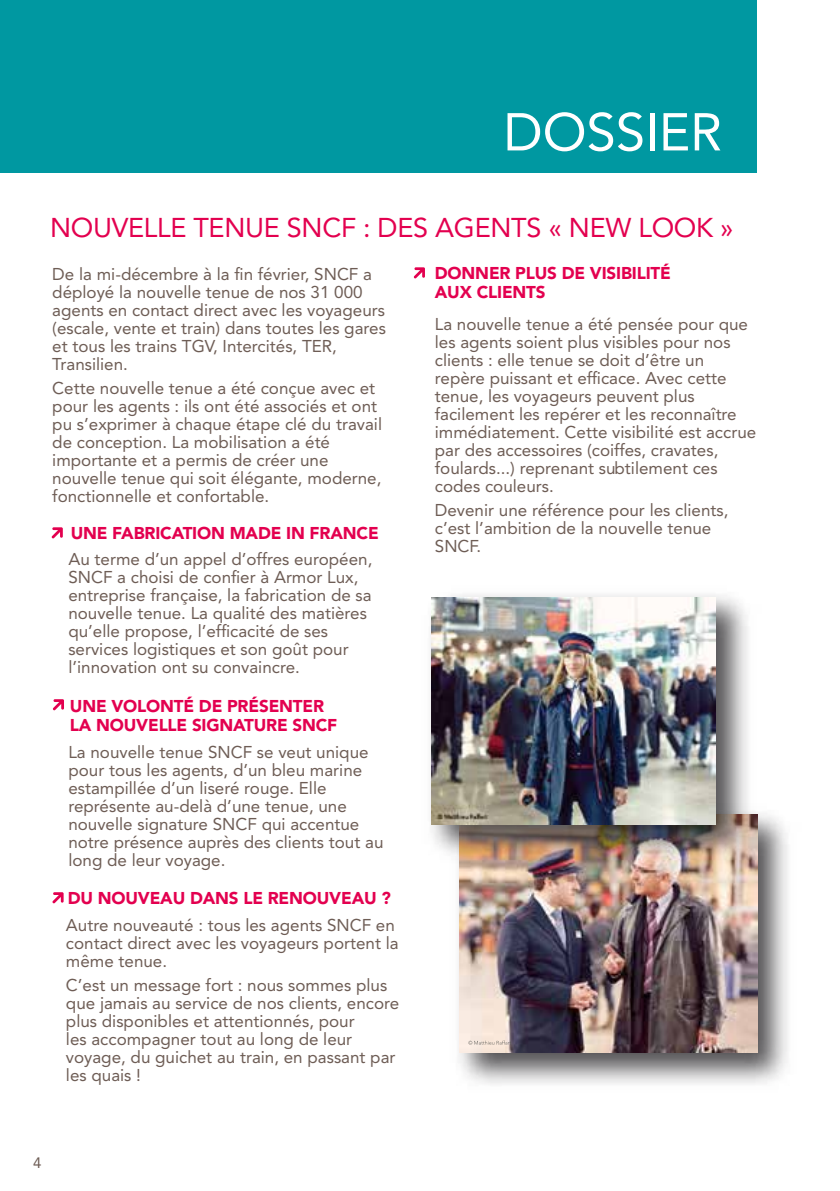
<style>
.page{position:relative;width:840px;height:1191px;background:#fff}
.page>*{position:absolute;margin:0;border:0;box-sizing:border-box;transform-origin:0 0}
.t1{font:52.6px "Avenir LT Std";color:#fff}
.t2{font:27px "Avenir LT Std";letter-spacing:-.01em;color:#e3004f}
.t3{font:17px/18px "Avenir LT Std";color:#6e5d55}
.t4{font:900 17px/19px "Avenir LT Std";letter-spacing:-.01em;color:#e3004f}
.t5{font:15px "Avenir LT Std";color:#6e5d55}
</style>
<div class="page">
<div style="left:0;top:0;width:756px;height:173px;background:#0098a1"></div>
<svg style="left:52px;top:527px;width:11px;height:11px"></svg>
<svg style="left:413px;top:267px;width:11px;height:11px"></svg>
<svg style="left:53px;top:699px;width:11px;height:11px"></svg>
<svg style="left:52px;top:892px;width:12px;height:11px"></svg>
<img style="left:458px;top:813px;width:330px;height:272px">
<img style="left:459px;top:869px;width:298px;height:184px">
<img style="left:468px;top:1040px;width:42px;height:4px">
<img style="left:430px;top:594px;width:330px;height:275px">
<img style="left:431px;top:597px;width:284px;height:227px">
<h1 class="t1" style="left:503px;top:102px;width:220px">DOSSIER</h1>
<h2 class="t2" style="left:50px;top:211px;width:684px">NOUVELLE TENUE SNCF : DES AGENTS « NEW LOOK »</h2>
<p class="t4" style="left:434px;top:264px;width:237px">DONNER PLUS DE VISIBILITÉ<br>AUX CLIENTS</p>
<p class="t3" style="left:434px;top:315px;width:323px">La nouvelle tenue a été pensée pour que les agents soient plus visibles pour nos clients : elle tenue se doit d’être un repère puissant et efficace. Avec cette tenue, les voyageurs peuvent plus facilement les repérer et les reconnaître immédiatement. Cette visibilité est accrue par des accessoires (coiffes, cravates, foulards...) reprenant subtilement ces codes couleurs.</p>
<p class="t3" style="left:434px;top:501px;width:295px">Devenir une référence pour les clients, c’est l’ambition de la nouvelle tenue<br>SNCF.</p>
<p class="t3" style="left:52px;top:265px;width:335px">De la mi-décembre à la fin février, SNCF a déployé la nouvelle tenue de nos 31 000 agents en contact direct avec les voyageurs (escale, vente et train) dans toutes les gares et tous les trains TGV, Intercités, TER, Transilien.</p>
<p class="t3" style="left:52px;top:379px;width:331px">Cette nouvelle tenue a été conçue avec et pour les agents : ils ont été associés et ont pu s’exprimer à chaque étape clé du travail de conception. La mobilisation a été importante et a permis de créer une nouvelle tenue qui soit élégante, moderne, fonctionnelle et confortable.</p>
<p class="t4" style="left:71px;top:524px;width:309px">UNE FABRICATION MADE IN FRANCE</p>
<p class="t3" style="left:68px;top:550px;width:305px">Au terme d’un appel d’offres européen, SNCF a choisi de confier à Armor Lux, entreprise française, la fabrication de sa nouvelle tenue. La qualité des matières qu’elle propose, l’efficacité de ses services logistiques et son goût pour l’innovation ont su convaincre.</p>
<p class="t4" style="left:70px;top:696px;width:269px">UNE VOLONTÉ DE PRÉSENTER<br>LA NOUVELLE SIGNATURE SNCF</p>
<p class="t3" style="left:68px;top:743px;width:316px">La nouvelle tenue SNCF se veut unique pour tous les agents, d’un bleu marine estampillée d’un liseré rouge. Elle représente au-delà d’une tenue, une nouvelle signature SNCF qui accentue notre présence auprès des clients tout au long de leur voyage.</p>
<p class="t4" style="left:68px;top:889px;width:324px">DU NOUVEAU DANS LE RENOUVEAU ?</p>
<p class="t3" style="left:66px;top:916px;width:334px">Autre nouveauté : tous les agents SNCF en contact direct avec les voyageurs portent la même tenue.</p>
<p class="t3" style="left:66px;top:976px;width:334px">C’est un message fort : nous sommes plus que jamais au service de nos clients, encore plus disponibles et attentionnés, pour<br>les accompagner tout au long de leur voyage, du guichet au train, en passant par les quais !</p>
<p class="t5" style="left:33px;top:1154px;width:10px">4</p>
</div>
